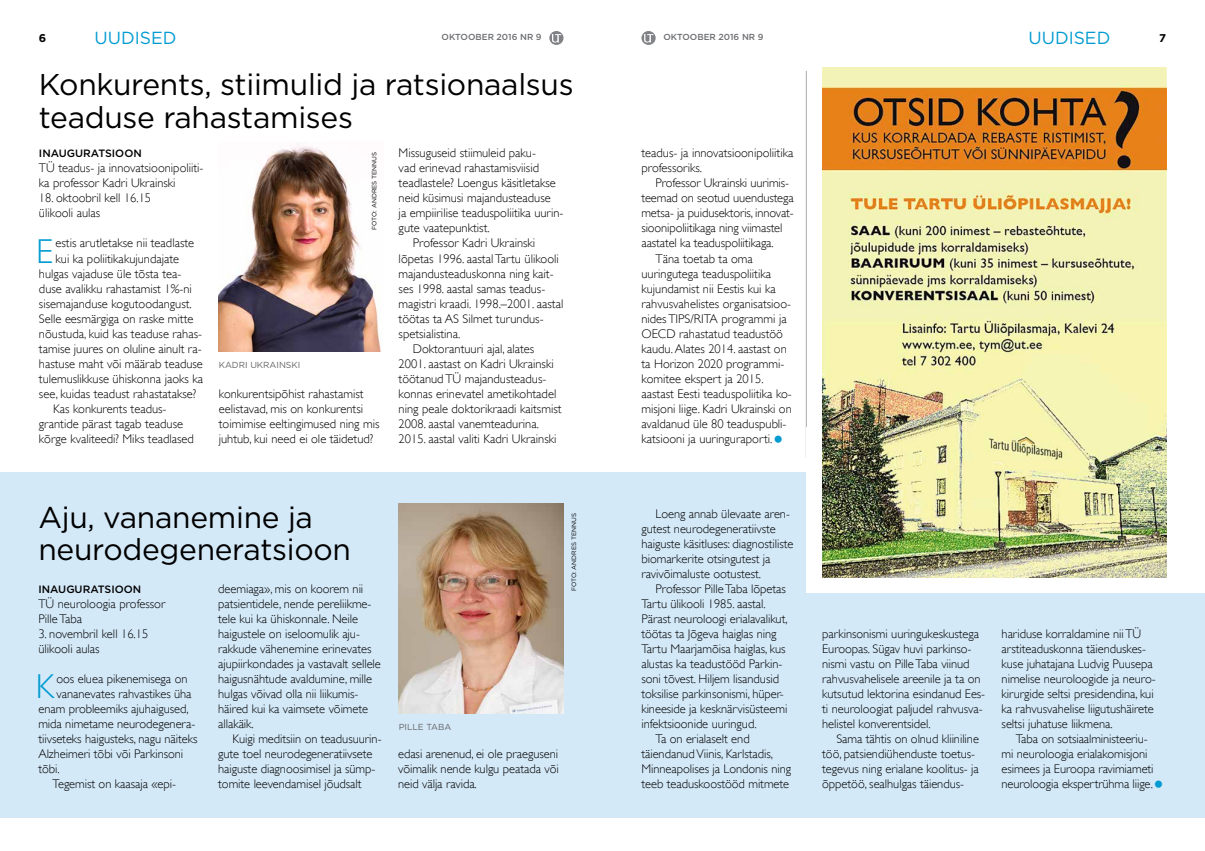
<style>
.page{position:relative;width:1205px;height:851px;background:#fff}
.page>*{position:absolute;margin:0;border:0;box-sizing:border-box;transform-origin:0 0}
.t1{font:300 34.5px "Gill Sans";color:#009bd1}
.t2{font:30px/32.5px "Gotham";letter-spacing:-.01em;color:#000}
.t3{font:300 28.62px "Gill Sans";color:#009bd1}
.t4{font:17.5px "Gotham";color:#009bd1}
.t5{font:300 12.5px/15px "Gill Sans";letter-spacing:-.005em;color:#000}
.t6{font:700 11.25px "Gotham";color:#000}
.t7{font:500 10.62px "Gotham";color:#000}
.t8{font:500 8.75px "Gotham";color:#6d6e71}
.t9{font:8.75px "Gotham";color:#636466}
.t10{font:6.25px "Gotham";color:#000}
</style>
<div class="page">
<hr style="left:806px;top:71px;width:1px;height:386px;background:#a7a9ac">
<div style="left:0;top:472px;width:1205px;height:345px;background:#d4e9f8"></div>
<img style="left:399px;top:503px;width:164px;height:210px">
<img style="left:219px;top:143px;width:162px;height:208px">
<div style="left:806px;top:427px;width:399px;height:165px;background:#fff"></div>
<img style="left:822px;top:67px;width:344px;height:510px">
<svg style="left:641px;top:31px;width:15px;height:14px"></svg>
<svg style="left:549px;top:31px;width:14px;height:14px"></svg>
<p class="t6" style="left:39px;top:30px;width:9px">6</p>
<h3 class="t4" style="left:95px;top:26px;width:83px">UUDISED</h3>
<p class="t8" style="left:441px;top:32px;width:102px">OKTOOBER 2016 NR 9</p>
<p class="t8" style="left:663px;top:32px;width:102px">OKTOOBER 2016 NR 9</p>
<h3 class="t4" style="left:1028px;top:26px;width:83px">UUDISED</h3>
<p class="t6" style="left:1159px;top:30px;width:8px">7</p>
<h2 class="t2" style="left:39px;top:67px;width:536px">Konkurents, stiimulid ja ratsionaalsus teaduse rahastamises</h2>
<p class="t7" style="left:39px;top:147px;width:104px">INAUGURATSIOON</p>
<p class="t5" style="left:39px;top:161px;width:166px">TÜ teadus- ja innovatsioonipoliiti&shy;ka professor Kadri Ukrainski</p>
<p class="t5" style="left:39px;top:191px;width:114px">18. oktoobril kell 16.15 ülikooli aulas</p>
<h1 class="t1" style="left:36px;top:231px;width:18px">E</h1>
<p class="t5" style="left:56px;top:236px;width:140px">estis arutletakse nii teadlaste</p>
<p class="t5" style="left:56px;top:251px;width:125px">kui ka poliitikakujundajate</p>
<p class="t5" style="left:39px;top:266px;width:144px">hulgas vajaduse üle tõsta tea-</p>
<p class="t5" style="left:39px;top:281px;width:154px">duse avalikku rahastamist 1%-ni</p>
<p class="t5" style="left:39px;top:296px;width:154px">sisemajanduse kogutoodangust.</p>
<p class="t5" style="left:39px;top:311px;width:156px">Selle eesmärgiga on raske mitte</p>
<p class="t5" style="left:39px;top:326px;width:165px">nõustuda, kuid kas teaduse rahas-</p>
<p class="t5" style="left:39px;top:341px;width:164px">tamise juures on oluline ainult ra-</p>
<p class="t5" style="left:39px;top:356px;width:165px">hastuse maht või määrab teaduse</p>
<p class="t5" style="left:39px;top:371px;width:166px">tulemuslikkuse ühiskonna jaoks ka</p>
<p class="t5" style="left:39px;top:386px;width:159px">see, kuidas teadust rahastatakse?</p>
<p class="t5" style="left:53px;top:401px;width:114px">Kas konkurents teadus-</p>
<p class="t5" style="left:39px;top:416px;width:146px">grantide pärast tagab teaduse</p>
<p class="t5" style="left:39px;top:431px;width:156px">kõrge kvaliteedi? Miks teadlased</p>
<p class="t9" style="left:219px;top:359px;width:83px">KADRI UKRAINSKI</p>
<p class="t10" style="left:370px;top:230px;width:79px;rotate:-90deg">FOTO: ANDRES TENNUS</p>
<p class="t5" style="left:219px;top:386px;width:162px">konkurentsipõhist rahastamist eelistavad, mis on konkurentsi toimimise eeltingimused ning mis juhtub, kui need ei ole täidetud?</p>
<p class="t5" style="left:399px;top:146px;width:139px">Missuguseid stiimuleid paku-</p>
<p class="t5" style="left:399px;top:161px;width:142px">vad erinevad rahastamisviisid</p>
<p class="t5" style="left:399px;top:176px;width:159px">teadlastele? Loengus käsitletakse</p>
<p class="t5" style="left:399px;top:191px;width:154px">neid küsimusi majandusteaduse</p>
<p class="t5" style="left:399px;top:206px;width:166px">ja empiirilise teaduspoliitika uurin-</p>
<p class="t5" style="left:399px;top:221px;width:92px">gute vaatepunktist.</p>
<p class="t5" style="left:413px;top:236px;width:124px">Professor Kadri Ukrainski</p>
<p class="t5" style="left:399px;top:251px;width:162px">lõpetas 1996. aastal Tartu ülikooli</p>
<p class="t5" style="left:399px;top:266px;width:156px">majandusteaduskonna ning kait-</p>
<p class="t5" style="left:399px;top:281px;width:147px">ses 1998. aastal samas teadus-</p>
<p class="t5" style="left:399px;top:296px;width:166px">magistri kraadi. 1998.–2001. aastal</p>
<p class="t5" style="left:399px;top:311px;width:145px">töötas ta AS Silmet turundus-</p>
<p class="t5" style="left:399px;top:326px;width:63px">spetsialistina.</p>
<p class="t5" style="left:413px;top:341px;width:123px">Doktorantuuri ajal, alates</p>
<p class="t5" style="left:399px;top:356px;width:157px">2001. aastast on Kadri Ukrainski</p>
<p class="t5" style="left:399px;top:371px;width:149px">töötanud TÜ majandusteadus-</p>
<p class="t5" style="left:399px;top:386px;width:159px">konnas erinevatel ametikohtadel</p>
<p class="t5" style="left:399px;top:401px;width:164px">ning peale doktorikraadi kaitsmist</p>
<p class="t5" style="left:399px;top:416px;width:142px">2008. aastal vanemteadurina.</p>
<p class="t5" style="left:399px;top:431px;width:159px">2015. aastal valiti Kadri Ukrainski</p>
<h2 class="t2" style="left:38px;top:500px;width:314px">Aju, vananemine ja neurodegeneratsioon</h2>
<p class="t7" style="left:38px;top:582px;width:104px">INAUGURATSIOON</p>
<p class="t5" style="left:38px;top:596px;width:128px">TÜ neuroloogia professor<br>Pille Taba</p>
<p class="t5" style="left:38px;top:626px;width:111px">3. novembril kell 16.15 ülikooli aulas</p>
<h1 class="t1" style="left:36px;top:666px;width:20px">K</h1>
<p class="t5" style="left:56px;top:671px;width:133px">oos eluea pikenemisega on</p>
<p class="t5" style="left:218px;top:581px;width:164px">deemiaga», mis on koorem nii patsientidele, nende pereliikme&shy;tele kui ka ühiskonnale. Neile haigustele on iseloomulik aju&shy;rakkude vähenemine erinevates ajupiirkondades ja vastavalt sellele haigusnähtude avaldumine, mille hulgas võivad olla nii liikumis&shy;häired kui ka vaimsete võimete allakäik.</p>
<p class="t5" style="left:218px;top:731px;width:165px;text-indent:14px">Kuigi meditsiin on teadusuurin&shy;gute toel neurodegeneratiivsete haiguste diagnoosimisel ja sümp&shy;tomite leevendamisel jõudsalt</p>
<p class="t5" style="left:56px;top:686px;width:137px">vananevates rahvastikes üha</p>
<p class="t5" style="left:38px;top:701px;width:152px">enam probleemiks ajuhaigused,</p>
<p class="t5" style="left:38px;top:716px;width:158px">mida nimetame neurodegenera-</p>
<p class="t5" style="left:38px;top:731px;width:161px">tiivseteks haigusteks, nagu näiteks</p>
<p class="t5" style="left:38px;top:746px;width:146px">Alzheimeri tõbi või Parkinsoni</p>
<p class="t5" style="left:38px;top:761px;width:23px">tõbi.</p>
<p class="t5" style="left:53px;top:776px;width:125px">Tegemist on kaasaja «epi-</p>
<p class="t10" style="left:570px;top:591px;width:79px;rotate:-90deg">FOTO: ANDRES TENNUS</p>
<p class="t9" style="left:399px;top:721px;width:54px">PILLE TABA</p>
<p class="t5" style="left:398px;top:746px;width:162px;text-align:justify">edasi arenenud, ei ole praeguseni võimalik nende kulgu peatada või neid välja ravida.</p>
<p class="t5" style="left:641px;top:146px;width:153px">teadus- ja innovatsioonipoliitika professoriks.</p>
<p class="t5" style="left:656px;top:176px;width:135px">Professor Ukrainski uurimis-</p>
<p class="t5" style="left:641px;top:191px;width:154px">teemad on seotud uuendustega</p>
<p class="t5" style="left:641px;top:206px;width:154px">metsa- ja puidusektoris, innovat-</p>
<p class="t5" style="left:641px;top:221px;width:143px">sioonipoliitikaga ning viimastel</p>
<p class="t5" style="left:641px;top:236px;width:134px">aastatel ka teaduspoliitikaga.</p>
<p class="t5" style="left:656px;top:251px;width:99px">Täna toetab ta oma</p>
<p class="t5" style="left:641px;top:266px;width:131px">uuringutega teaduspoliitika</p>
<p class="t5" style="left:641px;top:281px;width:136px">kujundamist nii Eestis kui ka</p>
<p class="t5" style="left:641px;top:296px;width:151px">rahvusvahelistes organisatsioo-</p>
<p class="t5" style="left:641px;top:311px;width:147px">nides TIPS/RITA programmi ja</p>
<p class="t5" style="left:641px;top:326px;width:143px">OECD rahastatud teadustöö</p>
<p class="t5" style="left:641px;top:341px;width:147px">kaudu. Alates 2014. aastast on</p>
<p class="t5" style="left:641px;top:356px;width:143px">ta Horizon 2020 programmi-</p>
<p class="t5" style="left:641px;top:371px;width:124px">komitee ekspert ja 2015.</p>
<p class="t5" style="left:641px;top:386px;width:152px">aastast Eesti teaduspoliitika ko-</p>
<p class="t5" style="left:641px;top:401px;width:152px">misjoni liige. Kadri Ukrainski on</p>
<p class="t5" style="left:641px;top:416px;width:146px">avaldanud üle 80 teaduspubli-</p>
<p class="t5" style="left:641px;top:431px;width:132px">katsiooni ja uuringuraporti.</p>
<h3 class="t3" style="left:771px;top:423px;width:16px">•</h3>
<p class="t5" style="left:641px;top:506px;width:154px;text-indent:14px">Loeng annab ülevaate aren&shy;gutest neurodegeneratiivste haiguste käsitluses: diagnostiliste biomarkerite otsingutest ja ravivõimaluste ootustest.</p>
<p class="t5" style="left:655px;top:581px;width:132px">Professor Pille Taba lõpetas</p>
<p class="t5" style="left:641px;top:596px;width:126px">Tartu ülikooli 1985. aastal.</p>
<p class="t5" style="left:641px;top:611px;width:148px">Pärast neuroloogi erialavalikut,</p>
<p class="t5" style="left:641px;top:626px;width:137px">töötas ta Jõgeva haiglas ning</p>
<p class="t5" style="left:641px;top:641px;width:146px">Tartu Maarjamõisa haiglas, kus</p>
<p class="t5" style="left:641px;top:656px;width:143px">alustas ka teadustööd Parkin-</p>
<p class="t5" style="left:641px;top:671px;width:139px">soni tõvest. Hiljem lisandusid</p>
<p class="t5" style="left:641px;top:686px;width:144px">toksilise parkinsonismi, hüper-</p>
<p class="t5" style="left:641px;top:701px;width:147px">kineeside ja kesknärvisüsteemi</p>
<p class="t5" style="left:641px;top:716px;width:117px">infektsioonide uuringud.</p>
<p class="t5" style="left:655px;top:731px;width:96px">Ta on erialaselt end</p>
<p class="t5" style="left:641px;top:746px;width:133px">täiendanud Viinis, Karlstadis,</p>
<p class="t5" style="left:641px;top:761px;width:151px">Minneapolises ja Londonis ning</p>
<p class="t5" style="left:641px;top:776px;width:149px">teeb teaduskoostööd mitmete</p>
<p class="t5" style="left:822px;top:626px;width:164px">parkinsonismi uuringukeskustega Euroopas. Sügav huvi parkinso&shy;nismi vastu on Pille Taba viinud rahvusvahelisele areenile ja ta on kutsutud lektorina esindanud Ees&shy;ti neuroloogiat paljudel rahvusva&shy;helistel konverentsidel.</p>
<p class="t5" style="left:822px;top:731px;width:158px;text-indent:14px">Sama tähtis on olnud kliiniline töö, patsiendiühenduste toetus&shy;tegevus ning erialane koolitus- ja õppetöö, sealhulgas täiendus-</p>
<p class="t5" style="left:1001px;top:626px;width:156px">hariduse korraldamine nii TÜ arstiteaduskonna täienduskes&shy;kuse juhatajana Ludvig Puusepa nimelise neuroloogide ja neuro&shy;kirurgide seltsi presidendina, kui ka rahvusvahelise liigutushäirete seltsi juhatuse liikmena.</p>
<p class="t5" style="left:1001px;top:731px;width:153px;text-indent:14px">Taba on sotsiaalministeeriu&shy;mi neuroloogia erialakomisjoni esimees ja Euroopa ravimiameti neuroloogia ekspertrühma liige.</p>
<h3 class="t3" style="left:1151px;top:768px;width:16px">•</h3>
</div>
